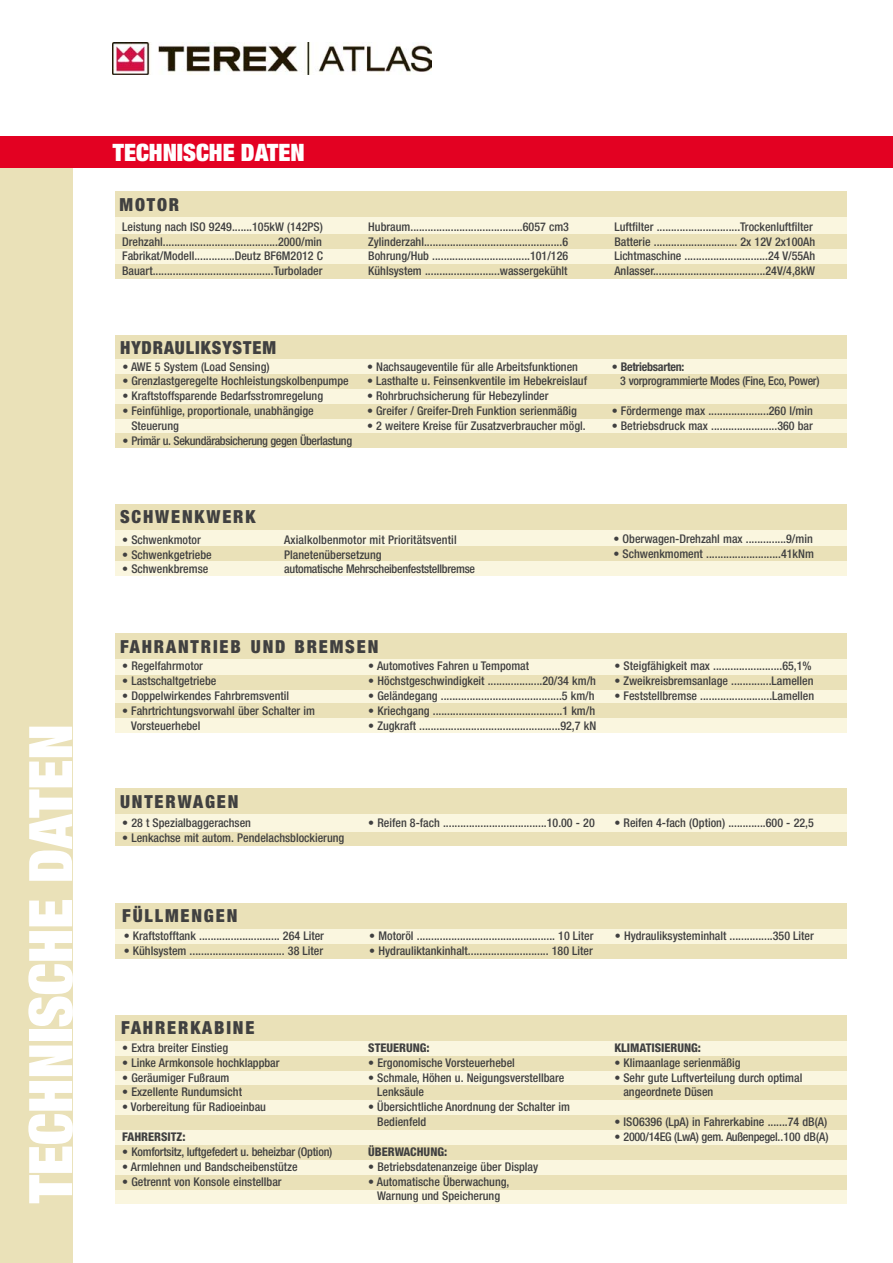
<style>
.page{position:relative;width:893px;height:1263px;background:#fff}
.page>*{position:absolute;margin:0;border:0;box-sizing:border-box;transform-origin:0 0}
.t1{font:900 expanded 60px "Helvetica Neue";color:#fff}
.t2{font:900 expanded 24px "Helvetica Neue";color:#fff}
.t3{font:900 condensed 18px "Helvetica Neue";letter-spacing:.105em;color:#404040}
.t4{font:900 condensed 18px "Helvetica Neue";letter-spacing:.05em;color:#404040}
.t5{font:500 condensed 12px/14.9px "Helvetica Neue";color:#404040}
.t6{font:500 condensed 12px/14.9px "Helvetica Neue";letter-spacing:-.025em;color:#404040}
.t7{font:800 condensed 12px "Helvetica Neue";color:#404040}
.t8{font:500 condensed 12px "Helvetica Neue";letter-spacing:-.02em;color:#404040}
.t9{font:500 condensed 12px "Helvetica Neue";letter-spacing:-.03em;color:#404040}
.s1{font-weight:700}
</style>
<div class="page">
<div style="left:115px;top:928px;width:731px;height:30px;background:#faf6df"></div>
<div style="left:115px;top:944px;width:731px;height:14px;background:#eae1b8"></div>
<div style="left:115px;top:659px;width:731px;height:73px;background:#faf6df"></div>
<div style="left:115px;top:675px;width:731px;height:15px;background:#eae1b8"></div>
<div style="left:115px;top:703px;width:731px;height:15px;background:#eae1b8"></div>
<div style="left:115px;top:529px;width:731px;height:47px;background:#faf6df"></div>
<div style="left:115px;top:546px;width:731px;height:15px;background:#eae1b8"></div>
<div style="left:115px;top:217px;width:731px;height:61px;background:#faf6df"></div>
<div style="left:0;top:166px;width:72px;height:1097px;background:#eae1b8"></div>
<img style="left:112px;top:43px;width:319px;height:31px">
<div style="left:115px;top:504px;width:731px;height:26px;background:#eae1b8"></div>
<div style="left:115px;top:633px;width:731px;height:25px;background:#eae1b8"></div>
<div style="left:115px;top:789px;width:731px;height:57px;background:#eae1b8"></div>
<div style="left:115px;top:903px;width:731px;height:25px;background:#eae1b8"></div>
<div style="left:115px;top:1040px;width:731px;height:164px;background:#faf6df"></div>
<div style="left:115px;top:1056px;width:731px;height:15px;background:#eae1b8"></div>
<div style="left:115px;top:1085px;width:731px;height:15px;background:#eae1b8"></div>
<div style="left:115px;top:1115px;width:731px;height:15px;background:#eae1b8"></div>
<div style="left:115px;top:1145px;width:731px;height:15px;background:#eae1b8"></div>
<div style="left:115px;top:1175px;width:731px;height:15px;background:#eae1b8"></div>
<div style="left:115px;top:1015px;width:731px;height:25px;background:#eae1b8"></div>
<div style="left:0;top:136px;width:892px;height:32px;background:#e30122"></div>
<div style="left:115px;top:335px;width:731px;height:25px;background:#eae1b8"></div>
<div style="left:115px;top:191px;width:731px;height:26px;background:#eae1b8"></div>
<div style="left:115px;top:359px;width:731px;height:74px;background:#faf6df"></div>
<div style="left:115px;top:374px;width:731px;height:15px;background:#eae1b8"></div>
<div style="left:115px;top:404px;width:731px;height:15px;background:#eae1b8"></div>
<div style="left:115px;top:433px;width:731px;height:15px;background:#eae1b8"></div>
<div style="left:115px;top:234px;width:731px;height:15px;background:#eae1b8"></div>
<div style="left:115px;top:264px;width:731px;height:14px;background:#eae1b8"></div>
<div style="left:115px;top:814px;width:731px;height:17px;background:#faf6df"></div>
<h1 class="t1" style="left:29px;top:1203px;width:480px;rotate:-90deg">TECHNISCHE DATEN</h1>
<h2 class="t2" style="left:113px;top:144px;width:193px">TECHNISCHE DATEN</h2>
<h3 class="t3" style="left:119px;top:198px;width:61px">MOTOR</h3>
<p class="t5" style="left:122px;top:220px;width:202px;text-align:justify">Leistung nach ISO 9249.......105kW (142PS)<br>Drehzahl........................................2000/min Fabrikat/Modell..............Deutz BF6M2012 C Bauart..........................................Turbolader</p>
<p class="t5" style="left:368px;top:220px;width:202px;text-align:justify">Hubraum.......................................6057 cm3<br>Zylinderzahl................................................6<br>Bohrung/Hub ..................................101/126<br>Kühlsystem ..........................wassergekühlt</p>
<p class="t5" style="left:614px;top:220px;width:202px">Luftfilter .............................Trockenluftfilter Batterie ............................. 2x 12V 2x100Ah Lichtmaschine .............................24 V/55Ah Anlasser.......................................24V/4,8kW</p>
<h3 class="t4" style="left:120px;top:341px;width:157px">HYDRAULIKSYSTEM</h3>
<p class="t5" style="left:122px;top:360px;width:149px">• AWE 5 System (Load Sensing)</p>
<p class="t5" style="left:122px;top:375px;width:228px">• Grenzlastgeregelte Hochleistungskolbenpumpe</p>
<p class="t5" style="left:122px;top:390px;width:202px">• Kraftstoffsparende Bedarfsstromregelung</p>
<p class="t5" style="left:131px;top:404px;width:184px;text-indent:-9px">• Feinfühlige, proportionale, unabhängige<br>Steuerung</p>
<p class="t9" style="left:122px;top:436px;width:231px">• Primär u. Sekundärabsicherung gegen Überlastung</p>
<p class="t5" style="left:367px;top:360px;width:212px">• Nachsaugeventile für alle Arbeitsfunktionen</p>
<p class="t5" style="left:367px;top:375px;width:221px">• Lasthalte u. Feinsenkventile im Hebekreislauf</p>
<p class="t5" style="left:367px;top:390px;width:183px">• Rohrbruchsicherung für Hebezylinder</p>
<p class="t5" style="left:367px;top:404px;width:211px">• Greifer / Greifer-Dreh Funktion serienmäßig</p>
<p class="t5" style="left:367px;top:419px;width:220px">• 2 weitere Kreise für Zusatzverbraucher mögl.</p>
<h3 class="t3" style="left:120px;top:511px;width:137px">SCHWENKWERK</h3>
<p class="t5" style="left:122px;top:533px;width:80px">• Schwenkmotor</p>
<p class="t5" style="left:284px;top:533px;width:174px">Axialkolbenmotor mit Prioritätsventil</p>
<p class="t5" style="left:122px;top:548px;width:91px">• Schwenkgetriebe</p>
<p class="t5" style="left:284px;top:548px;width:99px">Planetenübersetzung</p>
<p class="t5" style="left:122px;top:563px;width:88px">• Schwenkbremse</p>
<p class="t6" style="left:284px;top:563px;width:192px">automatische Mehrscheibenfeststellbremse</p>
<p class="t6" style="left:620px;top:360px;width:201px;text-indent:-9px">• <span class="s1">Betriebsarten:<br></span>3 vorprogrammierte Modes (Fine, Eco, Power)</p>
<p class="t5" style="left:611px;top:404px;width:203px">• Fördermenge max .....................260 l/min</p>
<p class="t5" style="left:611px;top:419px;width:203px">• Betriebsdruck max .......................360 bar</p>
<p class="t5" style="left:613px;top:532px;width:201px">• Oberwagen-Drehzahl max ..............9/min</p>
<p class="t5" style="left:613px;top:547px;width:202px">• Schwenkmoment ..........................41kNm</p>
<h3 class="t3" style="left:120px;top:640px;width:260px">FAHRANTRIEB UND BREMSEN</h3>
<p class="t5" style="left:122px;top:660px;width:82px">• Regelfahrmotor</p>
<p class="t5" style="left:122px;top:674px;width:96px">• Lastschaltgetriebe</p>
<p class="t5" style="left:122px;top:689px;width:169px">• Doppelwirkendes Fahrbremsventil</p>
<p class="t5" style="left:131px;top:704px;width:185px;text-indent:-9px">• Fahrtrichtungsvorwahl über Schalter im<br>Vorsteuerhebel</p>
<p class="t5" style="left:368px;top:660px;width:162px">• Automotives Fahren u Tempomat</p>
<p class="t5" style="left:368px;top:674px;width:229px">• Höchstgeschwindigkeit ...................20/34 km/h</p>
<p class="t5" style="left:368px;top:689px;width:228px">• Geländegang ..........................................5 km/h</p>
<p class="t5" style="left:368px;top:704px;width:228px">• Kriechgang .............................................1 km/h</p>
<p class="t5" style="left:368px;top:719px;width:229px">• Zugkraft .................................................92,7 kN</p>
<p class="t5" style="left:614px;top:660px;width:199px">• Steigfähigkeit max ........................65,1%</p>
<p class="t5" style="left:614px;top:674px;width:201px">• Zweikreisbremsanlage ..............Lamellen</p>
<p class="t5" style="left:614px;top:689px;width:201px">• Feststellbremse .........................Lamellen</p>
<h3 class="t3" style="left:120px;top:795px;width:120px">UNTERWAGEN</h3>
<p class="t5" style="left:122px;top:816px;width:130px">• 28 t Spezialbaggerachsen</p>
<p class="t5" style="left:122px;top:831px;width:224px">• Lenkachse mit autom. Pendelachsblockierung</p>
<h3 class="t3" style="left:122px;top:909px;width:117px">FÜLLMENGEN</h3>
<p class="t5" style="left:124px;top:929px;width:202px">• Kraftstofftank ............................ 264 Liter</p>
<p class="t5" style="left:124px;top:944px;width:201px">• Kühlsystem ................................. 38 Liter</p>
<p class="t5" style="left:368px;top:816px;width:228px">• Reifen 8-fach ....................................10.00 - 20</p>
<p class="t5" style="left:614px;top:816px;width:201px">• Reifen 4-fach (Option) .............600 - 22,5</p>
<p class="t5" style="left:369px;top:929px;width:226px">• Motoröl ................................................ 10 Liter</p>
<p class="t5" style="left:369px;top:944px;width:225px">• Hydrauliktankinhalt............................ 180 Liter</p>
<p class="t5" style="left:615px;top:929px;width:200px">• Hydrauliksysteminhalt ...............350 Liter</p>
<h3 class="t3" style="left:121px;top:1021px;width:135px">FAHRERKABINE</h3>
<p class="t5" style="left:122px;top:1041px;width:107px">• Extra breiter Einstieg</p>
<p class="t5" style="left:122px;top:1056px;width:159px">• Linke Armkonsole hochklappbar</p>
<p class="t5" style="left:122px;top:1071px;width:109px">• Geräumiger Fußraum</p>
<p class="t5" style="left:122px;top:1086px;width:121px">• Exzellente Rundumsicht</p>
<p class="t5" style="left:122px;top:1101px;width:145px">• Vorbereitung für Radioeinbau</p>
<p class="t7" style="left:122px;top:1132px;width:65px">FAHRERSITZ:</p>
<p class="t8" style="left:122px;top:1147px;width:212px">• Komfortsitz, luftgefedert u. beheizbar (Option)</p>
<p class="t5" style="left:122px;top:1160px;width:177px">• Armlehnen und Bandscheibenstütze</p>
<p class="t5" style="left:122px;top:1175px;width:161px">• Getrennt von Konsole einstellbar</p>
<p class="t7" style="left:368px;top:1043px;width:63px">STEUERUNG:</p>
<p class="t5" style="left:368px;top:1056px;width:148px">• Ergonomische Vorsteuerhebel</p>
<p class="t5" style="left:377px;top:1071px;width:189px;text-indent:-9px">• Schmale, Höhen u. Neigungsverstellbare<br>Lenksäule</p>
<p class="t5" style="left:377px;top:1101px;width:194px;text-indent:-9px">• Übersichtliche Anordnung der Schalter im<br>Bedienfeld</p>
<p class="t7" style="left:368px;top:1147px;width:80px">ÜBERWACHUNG:</p>
<p class="t5" style="left:368px;top:1160px;width:171px">• Betriebsdatenanzeige über Display</p>
<p class="t5" style="left:368px;top:1175px;width:142px;text-align:center">• Automatische Überwachung,<br>Warnung und Speicherung</p>
<p class="t7" style="left:614px;top:1043px;width:88px">KLIMATISIERUNG:</p>
<p class="t5" style="left:614px;top:1056px;width:128px">• Klimaanlage serienmäßig</p>
<p class="t5" style="left:623px;top:1071px;width:180px;text-indent:-9px">• Sehr gute Luftverteilung durch optimal angeordnete Düsen</p>
<p class="t5" style="left:614px;top:1115px;width:214px">• ISO6396 (LpA) in Fahrerkabine .......74 dB(A)</p>
<p class="t6" style="left:614px;top:1130px;width:215px">• 2000/14EG (LwA) gem. Außenpegel..100 dB(A)</p>
</div>
